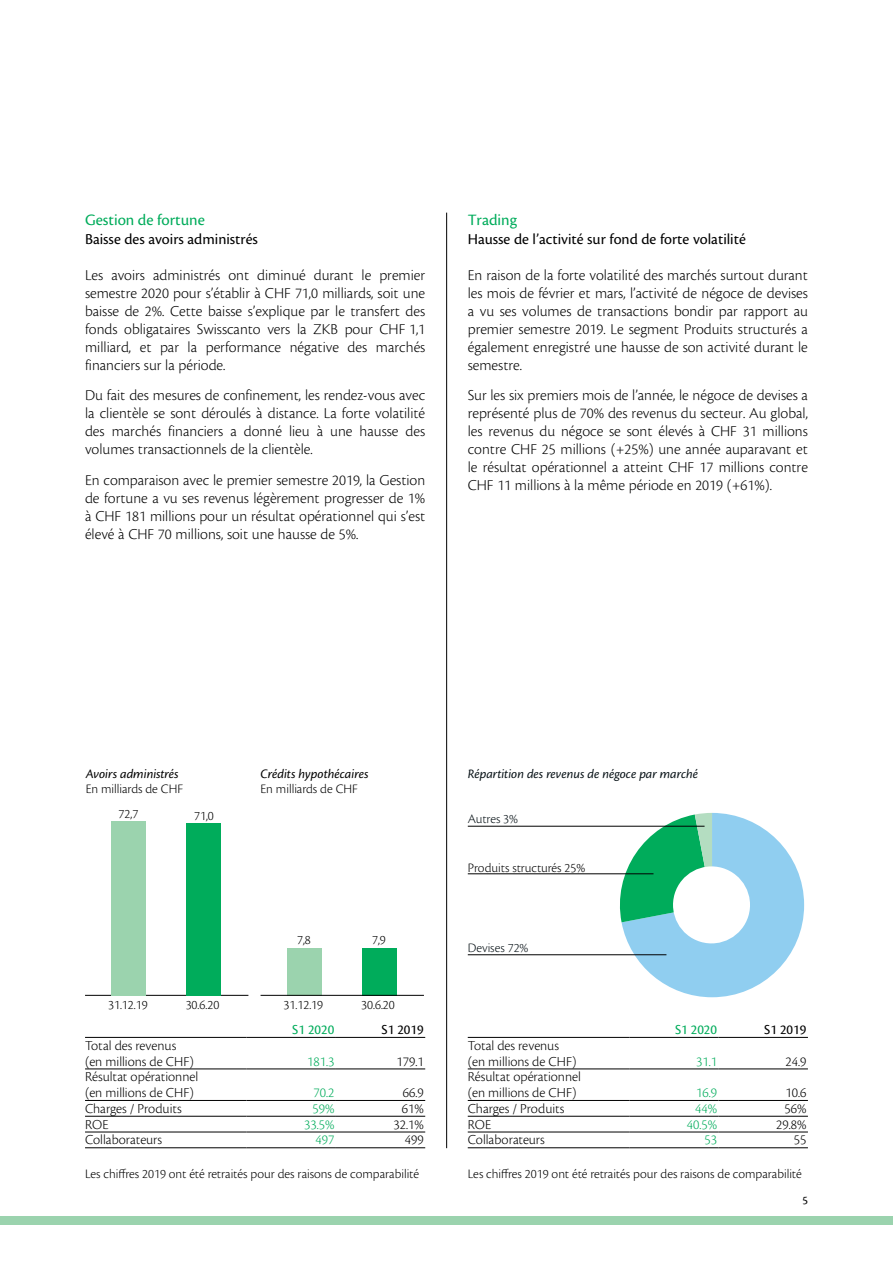
<style>
.page{position:relative;width:893px;height:1263px;background:#fff}
.page>*{position:absolute;margin:0;border:0;box-sizing:border-box;transform-origin:0 0}
.t1{font:16.5px "Cronos Pro";color:#00ac5b}
.t2{font:300 15.75px/18px "Cronos Pro";color:#000;text-align:justify}
.t3{font:15.75px "Cronos Pro";color:#000}
.t4{font:300 14.25px/15.8px "Cronos Pro";color:#000}
.t5{font:300 14.25px "Cronos Pro";color:#00ac5b}
.t6{font:14.25px "Cronos Pro";color:#00ac5b}
.t7{font:14.25px "Cronos Pro";color:#000}
.t8{font:300 13.5px/24.5px "Cronos Pro";color:#000}
.t9{font:italic 13.5px "Cronos Pro";color:#081217}
.t10{font:italic 13.5px "Cronos Pro";color:#000}
.t11{font:300 13.5px "Cronos Pro";letter-spacing:-.005em;color:#081217}
.t12{font:12px "Cronos Pro";color:#000}
</style>
<div class="page">
<div style="left:0;top:1216px;width:893px;height:9px;background:#9bd3ae"></div>
<hr style="left:85px;top:995px;width:163px;height:1px;background:#000">
<div style="left:112px;top:821px;width:34px;height:174px;background:#9bd3ae"></div>
<div style="left:287px;top:948px;width:34px;height:47px;background:#9bd3ae"></div>
<div style="left:187px;top:823px;width:34px;height:172px;background:#00ac5b"></div>
<div style="left:362px;top:948px;width:34px;height:47px;background:#00ac5b"></div>
<hr style="left:261px;top:995px;width:163px;height:1px;background:#000">
<svg style="left:616px;top:813px;width:188px;height:184px"></svg>
<hr style="left:468px;top:826px;width:237px;height:1px;background:#000">
<hr style="left:468px;top:954px;width:198px;height:1px;background:#000">
<hr style="left:468px;top:873px;width:185px;height:1px;background:#000">
<hr style="left:85px;top:1037px;width:162px;height:1px;background:#000">
<hr style="left:247px;top:1037px;width:89px;height:1px;background:#000">
<hr style="left:336px;top:1037px;width:89px;height:1px;background:#000">
<hr style="left:85px;top:1069px;width:162px;height:1px;background:#000">
<hr style="left:247px;top:1069px;width:89px;height:1px;background:#000">
<hr style="left:336px;top:1069px;width:89px;height:1px;background:#000">
<hr style="left:85px;top:1100px;width:162px;height:1px;background:#000">
<hr style="left:247px;top:1100px;width:89px;height:1px;background:#000">
<hr style="left:336px;top:1100px;width:89px;height:1px;background:#000">
<hr style="left:85px;top:1116px;width:162px;height:1px;background:#000">
<hr style="left:247px;top:1116px;width:89px;height:1px;background:#000">
<hr style="left:336px;top:1116px;width:89px;height:1px;background:#000">
<hr style="left:85px;top:1132px;width:162px;height:1px;background:#000">
<hr style="left:247px;top:1132px;width:89px;height:1px;background:#000">
<hr style="left:336px;top:1132px;width:89px;height:1px;background:#000">
<hr style="left:85px;top:1147px;width:162px;height:1px;background:#000">
<hr style="left:247px;top:1147px;width:89px;height:1px;background:#000">
<hr style="left:336px;top:1147px;width:89px;height:1px;background:#000">
<hr style="left:468px;top:1037px;width:161px;height:1px;background:#000">
<hr style="left:629px;top:1037px;width:90px;height:1px;background:#000">
<hr style="left:719px;top:1037px;width:89px;height:1px;background:#000">
<hr style="left:468px;top:1069px;width:161px;height:1px;background:#000">
<hr style="left:629px;top:1069px;width:90px;height:1px;background:#000">
<hr style="left:719px;top:1069px;width:89px;height:1px;background:#000">
<hr style="left:468px;top:1100px;width:161px;height:1px;background:#000">
<hr style="left:629px;top:1100px;width:90px;height:1px;background:#000">
<hr style="left:719px;top:1100px;width:89px;height:1px;background:#000">
<hr style="left:468px;top:1116px;width:161px;height:1px;background:#000">
<hr style="left:629px;top:1116px;width:90px;height:1px;background:#000">
<hr style="left:719px;top:1116px;width:89px;height:1px;background:#000">
<hr style="left:468px;top:1132px;width:161px;height:1px;background:#000">
<hr style="left:629px;top:1132px;width:90px;height:1px;background:#000">
<hr style="left:719px;top:1132px;width:89px;height:1px;background:#000">
<hr style="left:468px;top:1147px;width:161px;height:1px;background:#000">
<hr style="left:629px;top:1147px;width:90px;height:1px;background:#000">
<hr style="left:719px;top:1147px;width:89px;height:1px;background:#000">
<hr style="left:446px;top:213px;width:1px;height:935px;background:#000">
<p class="t1" style="left:85px;top:211px;width:121px">Gestion de fortune</p>
<p class="t3" style="left:85px;top:230px;width:174px">Baisse des avoirs administrés</p>
<p class="t2" style="left:85px;top:266px;width:342px">Les avoirs administrés ont diminué durant le premier semestre 2020 pour s’établir à CHF 71,0 milliards, soit une baisse de 2%. Cette baisse s’explique par le transfert des fonds obligataires Swisscanto vers la ZKB pour CHF 1,1 milliard, et par la performance négative des marchés financiers sur la période.</p>
<p class="t2" style="left:85px;top:386px;width:342px">Du fait des mesures de confinement, les rendez-vous avec la clientèle se sont déroulés à distance. La forte volatilité des marchés financiers a donné lieu à une hausse des volumes transactionnels de la clientèle.</p>
<p class="t2" style="left:85px;top:471px;width:342px">En comparaison avec le premier semestre 2019, la Gestion de fortune a vu ses revenus légèrement progresser de 1% à CHF 181 millions pour un résultat opérationnel qui s’est élevé à CHF 70 millions, soit une hausse de 5%.</p>
<p class="t1" style="left:468px;top:211px;width:51px">Trading</p>
<p class="t3" style="left:468px;top:230px;width:280px">Hausse de l’activité sur fond de forte volatilité</p>
<p class="t2" style="left:468px;top:266px;width:342px">En raison de la forte volatilité des marchés surtout durant les mois de février et mars, l’activité de négoce de devises a vu ses volumes de transactions bondir par rapport au premier semestre 2019. Le segment Produits structurés a également enregistré une hausse de son activité durant le semestre.</p>
<p class="t2" style="left:468px;top:386px;width:342px">Sur les six premiers mois de l’année, le négoce de devises a représenté plus de 70% des revenus du secteur. Au global, les revenus du négoce se sont élevés à CHF 31 millions contre CHF 25 millions (+25%) une année auparavant et le résultat opérationnel a atteint CHF 17 millions contre CHF 11 millions à la même période en 2019 (+61%).</p>
<p class="t10" style="left:86px;top:766px;width:95px">Avoirs administrés</p>
<p class="t8" style="left:119px;top:777px;width:66px;text-indent:-33px">En milliards de CHF<br>72,7</p>
<p class="t8" style="left:194px;top:803px;width:21px">71,0</p>
<p class="t10" style="left:261px;top:766px;width:110px">Crédits hypothécaires</p>
<p class="t8" style="left:261px;top:777px;width:99px">En milliards de CHF</p>
<p class="t8" style="left:297px;top:928px;width:15px">7,8</p>
<p class="t8" style="left:372px;top:927px;width:15px">7,9</p>
<p class="t8" style="left:108px;top:993px;width:41px">31.12.19</p>
<p class="t8" style="left:186px;top:993px;width:35px">30.6.20</p>
<p class="t8" style="left:284px;top:993px;width:41px">31.12.19</p>
<p class="t8" style="left:361px;top:993px;width:35px">30.6.20</p>
<p class="t4" style="left:85px;top:1037px;width:110px">Total des revenus (en millions de CHF)</p>
<p class="t4" style="left:85px;top:1069px;width:115px">Résultat opérationnel (en millions de CHF)</p>
<p class="t6" style="left:292px;top:1021px;width:44px">S1 2020</p>
<p class="t7" style="left:382px;top:1021px;width:44px">S1 2019</p>
<p class="t5" style="left:307px;top:1053px;width:29px">181.3</p>
<p class="t4" style="left:397px;top:1053px;width:29px">179.1</p>
<p class="t5" style="left:314px;top:1084px;width:22px">70.2</p>
<p class="t4" style="left:403px;top:1085px;width:22px">66.9</p>
<p class="t4" style="left:85px;top:1100px;width:98px">Charges / Produits</p>
<p class="t5" style="left:312px;top:1100px;width:23px">59%</p>
<p class="t4" style="left:402px;top:1100px;width:23px">61%</p>
<p class="t4" style="left:85px;top:1116px;width:25px">ROE</p>
<p class="t5" style="left:304px;top:1116px;width:32px">33.5%</p>
<p class="t4" style="left:393px;top:1116px;width:32px">32.1%</p>
<p class="t4" style="left:85px;top:1132px;width:79px">Collaborateurs</p>
<p class="t5" style="left:316px;top:1132px;width:20px">497</p>
<p class="t4" style="left:405px;top:1132px;width:20px">499</p>
<p class="t8" style="left:85px;top:1162px;width:336px">Les chiffres 2019 ont été retraités pour des raisons de comparabilité</p>
<p class="t9" style="left:468px;top:766px;width:232px">Répartition des revenus de négoce par marché</p>
<p class="t11" style="left:468px;top:810px;width:52px">Autres 3%</p>
<p class="t8" style="left:468px;top:855px;width:119px">Produits structurés 25%</p>
<p class="t11" style="left:468px;top:940px;width:62px">Devises 72%</p>
<p class="t4" style="left:468px;top:1037px;width:110px">Total des revenus (en millions de CHF)</p>
<p class="t4" style="left:468px;top:1069px;width:115px">Résultat opérationnel (en millions de CHF)</p>
<p class="t6" style="left:675px;top:1021px;width:44px">S1 2020</p>
<p class="t7" style="left:764px;top:1021px;width:44px">S1 2019</p>
<p class="t5" style="left:696px;top:1053px;width:22px">31.1</p>
<p class="t4" style="left:785px;top:1053px;width:22px">24.9</p>
<p class="t5" style="left:696px;top:1084px;width:22px">16.9</p>
<p class="t4" style="left:785px;top:1085px;width:22px">10.6</p>
<p class="t4" style="left:468px;top:1100px;width:98px">Charges / Produits</p>
<p class="t5" style="left:695px;top:1100px;width:23px">44%</p>
<p class="t4" style="left:784px;top:1100px;width:23px">56%</p>
<p class="t4" style="left:468px;top:1116px;width:25px">ROE</p>
<p class="t5" style="left:687px;top:1116px;width:32px">40.5%</p>
<p class="t4" style="left:776px;top:1116px;width:32px">29.8%</p>
<p class="t4" style="left:468px;top:1132px;width:79px">Collaborateurs</p>
<p class="t5" style="left:705px;top:1132px;width:14px">53</p>
<p class="t4" style="left:794px;top:1132px;width:14px">55</p>
<p class="t8" style="left:468px;top:1162px;width:336px">Les chiffres 2019 ont été retraités pour des raisons de comparabilité</p>
<p class="t12" style="left:802px;top:1193px;width:7px">5</p>
</div>
